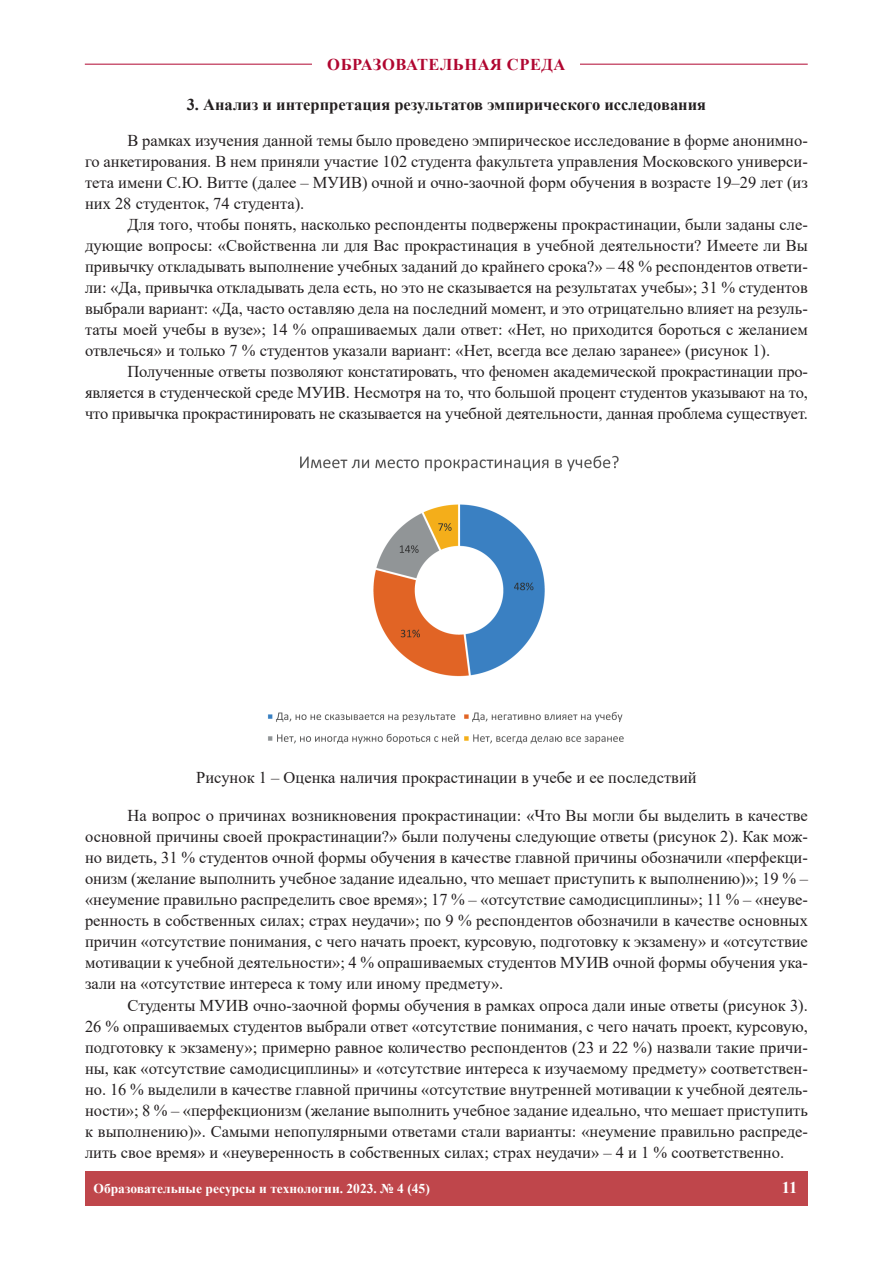
<style>
.page{position:relative;width:893px;height:1263px;background:#fff}
.page>*{position:absolute;margin:0;border:0;box-sizing:border-box;transform-origin:0 0}
.t1{font:16.5px/21px "Times New Roman";color:#231f20;text-align:justify}
.t2{font:700 16.5px "Times New Roman";color:#231f20}
.t3{font:700 16.5px "Times New Roman";letter-spacing:.035em;color:#b00630}
.t4{font:700 16.5px "Times New Roman";color:#fff}
.t5{font:700 13.5px "Times New Roman";color:#fff}
</style>
<div class="page">
<hr style="left:85px;top:64px;width:723px;height:1px;background:#b00630">
<div style="left:312px;top:58px;width:268px;height:12px;background:#fff"></div>
<div style="left:85px;top:1171px;width:723px;height:34px;background:#bf464b"></div>
<img style="left:267px;top:455px;width:357px;height:289px">
<p class="t3" style="left:327px;top:52px;width:240px">ОБРАЗОВАТЕЛЬНАЯ СРЕДА</p>
<p class="t2" style="left:187px;top:92px;width:521px">3. Анализ и интерпретация результатов эмпирического исследования</p>
<p class="t1" style="left:85px;top:129px;width:724px;text-indent:43px">В рамках изучения данной темы было проведено эмпирическое исследование в форме анонимно&shy;го анкетирования. В нем приняли участие 102 студента факультета управления Московского универси&shy;тета имени С.Ю. Витте (далее – МУИВ) очной и очно-заочной форм обучения в возрасте 19–29 лет (из них 28 студенток, 74 студента).</p>
<p class="t1" style="left:85px;top:213px;width:724px;text-indent:43px">Для того, чтобы понять, насколько респонденты подвержены прокрастинации, были заданы сле&shy;дующие вопросы: «Свойственна ли для Вас прокрастинация в учебной деятельности? Имеете ли Вы привычку откладывать выполнение учебных заданий до крайнего срока?» – 48 % респондентов ответи&shy;ли: «Да, привычка откладывать дела есть, но это не сказывается на результатах учебы»; 31 % студентов выбрали вариант: «Да, часто оставляю дела на последний момент, и это отрицательно влияет на резуль&shy;таты моей учебы в вузе»; 14 % опрашиваемых дали ответ: «Нет, но приходится бороться с желанием отвлечься» и только 7 % студентов указали вариант: «Нет, всегда все делаю заранее» (рисунок 1).</p>
<p class="t1" style="left:85px;top:360px;width:724px;text-indent:43px">Полученные ответы позволяют констатировать, что феномен академической прокрастинации про&shy;является в студенческой среде МУИВ. Несмотря на то, что большой процент студентов указывают на то, что привычка прокрастинировать не сказывается на учебной деятельности, данная проблема существует.</p>
<p class="t1" style="left:196px;top:767px;width:502px">Рисунок 1 – Оценка наличия прокрастинации в учебе и ее последствий</p>
<p class="t1" style="left:85px;top:805px;width:724px;text-indent:43px">На вопрос о причинах возникновения прокрастинации: «Что Вы могли бы выделить в качестве основной причины своей прокрастинации?» были получены следующие ответы (рисунок 2). Как мож&shy;но видеть, 31 % студентов очной формы обучения в качестве главной причины обозначили «перфекци&shy;онизм (желание выполнить учебное задание идеально, что мешает приступить к выполнению)»; 19 % – «неумение правильно распределить свое время»; 17 % – «отсутствие самодисциплины»; 11 % – «неуве&shy;ренность в собственных силах; страх неудачи»; по 9 % респондентов обозначили в качестве основных причин «отсутствие понимания, с чего начать проект, курсовую, подготовку к экзамену» и «отсутствие мотивации к учебной деятельности»; 4 % опрашиваемых студентов МУИВ очной формы обучения ука&shy;зали на «отсутствие интереса к тому или иному предмету».</p>
<p class="t1" style="left:85px;top:994px;width:724px;text-indent:43px">Студенты МУИВ очно-заочной формы обучения в рамках опроса дали иные ответы (рисунок 3).<br>26 % опрашиваемых студентов выбрали ответ «отсутствие понимания, с чего начать проект, курсовую, подготовку к экзамену»; примерно равное количество респондентов (23 и 22 %) назвали такие причи&shy;ны, как «отсутствие самодисциплины» и «отсутствие интереса к изучаемому предмету» соответствен&shy;но. 16 % выделили в качестве главной причины «отсутствие внутренней мотивации к учебной деятель&shy;ности»; 8 % – «перфекционизм (желание выполнить учебное задание идеально, что мешает приступить к выполнению)». Самыми непопулярными ответами стали варианты: «неумение правильно распреде&shy;лить свое время» и «неуверенность в собственных силах; страх неудачи» – 4 и 1 % соответственно.</p>
<p class="t5" style="left:94px;top:1179px;width:338px">Образовательные ресурсы и технологии. 2023. № 4 (45)</p>
<p class="t4" style="left:782px;top:1175px;width:17px">11</p>
</div>
